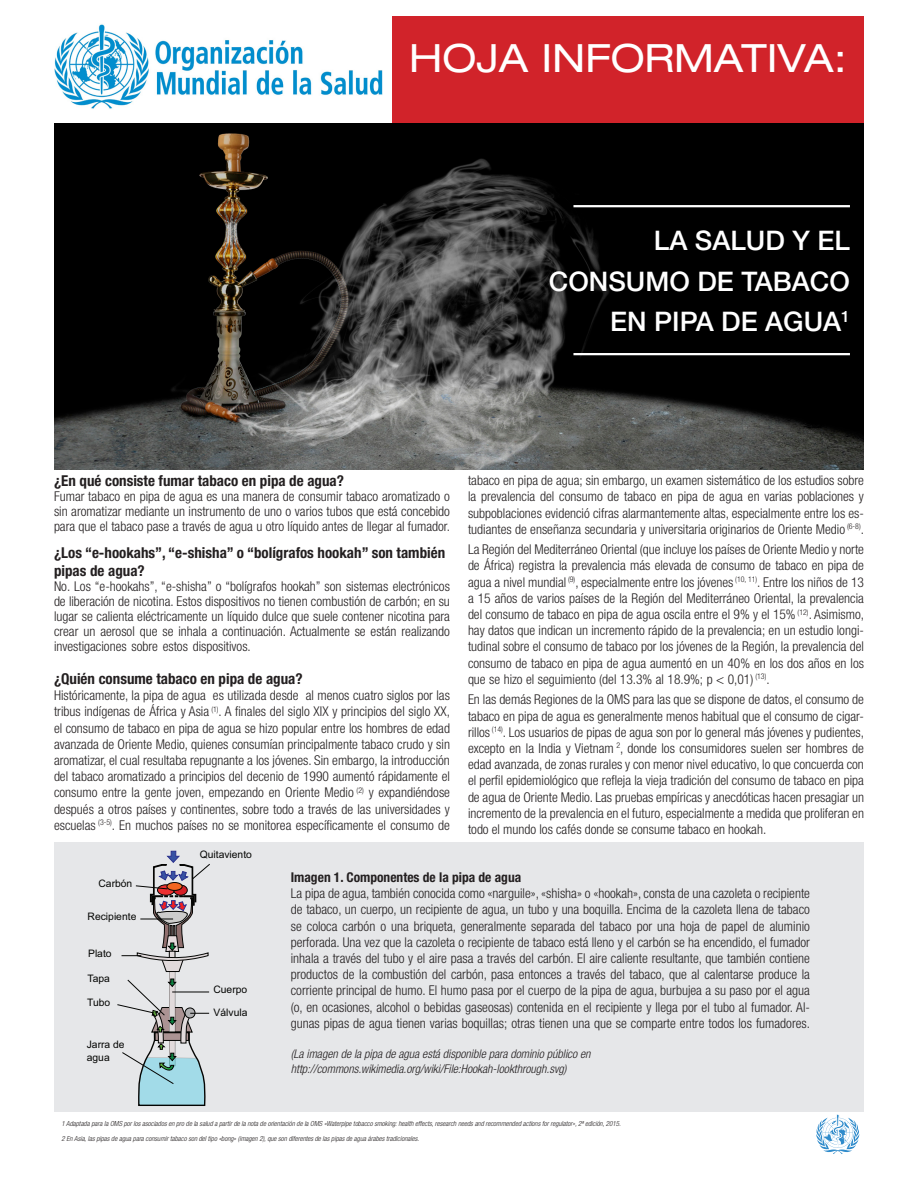
<style>
.page{position:relative;width:918px;height:1188px;background:#fff}
.page>*{position:absolute;margin:0;border:0;box-sizing:border-box;transform-origin:0 0}
.t1{font:expanded 39px "Helvetica Neue";color:#fff}
.t2{font:500 27px/40.5px "Helvetica Neue";color:#fff;text-align:right}
.t3{font:500 15.75px "Helvetica Neue";color:#fff}
.Heading{font:700 condensed 15px/18px "Helvetica Neue";color:#231f20}
.Body{font:300 condensed 13.5px/16.2px "Helvetica Neue";color:#231f20;text-align:justify}
.CaptionHeading{font:700 condensed 13.5px "Helvetica Neue";color:#231f20}
.Footnote{font:italic 300 condensed 12px/14.4px "Helvetica Neue";color:#231f20}
.t4{font:10.35px/12.5px "Arial";color:#040503}
.Body-2{font:300 condensed 7.8px "Helvetica Neue";color:#231f20}
.Footnote-2{font:italic 300 condensed 7.05px/14.4px "Helvetica Neue";color:#231f20}
.s1{font-size:13.5px}
</style>
<div class="page">
<img style="left:54px;top:122px;width:810px;height:348px">
<div style="left:55px;top:842px;width:809px;height:269px;background:#e6e7e9"></div>
<svg style="left:117px;top:851px;width:93px;height:255px"></svg>
<hr style="left:573px;top:205px;width:277px;height:2px;background:#fff">
<hr style="left:573px;top:353px;width:277px;height:2px;background:#fff">
<img style="left:54px;top:24px;width:329px;height:85px">
<div style="left:392px;top:16px;width:472px;height:106px;background:#d1232a"></div>
<svg style="left:816px;top:1114px;width:43px;height:40px"></svg>
<p class="t1" style="left:409px;top:34px;width:439px">HOJA INFORMATIVA:</p>
<p class="t2" style="left:549px;top:220px;width:303px">LA SALUD Y EL<br>CONSUMO DE TABACO</p>
<p class="t3" style="left:841px;top:307px;width:10px">1</p>
<p class="t2" style="left:610px;top:301px;width:233px">EN PIPA DE AGUA</p>
<p class="Heading" style="left:54px;top:471px;width:292px">¿En qué consiste fumar tabaco en pipa de agua?</p>
<p class="Body" style="left:54px;top:489px;width:398px;line-height:15px">Fumar tabaco en pipa de agua es una manera de consumir tabaco aromatizado o sin aromatizar mediante un instrumento de uno o varios tubos que está concebido para que el tabaco pase a través de agua u otro líquido antes de llegar al fumador.</p>
<p class="Heading" style="left:54px;top:543px;width:393px">¿Los “ -e hookahs “,” -e shisha” o “bolígrafos hookah” son también pipas de agua?</p>
<p class="Body" style="left:54px;top:579px;width:398px;line-height:15px">No. Los “ -e hookahs “,” -e shisha” o “bolígrafos hookah” son sistemas electrónicos de liberación de nicotina. Estos dispositivos no tienen combustión de carbón; en su lugar se calienta eléctricamente un líquido dulce que suele contener nicotina para crear un aerosol que se inhala a continuación. Actualmente se están realizando investigaciones sobre estos dispositivos.</p>
<p class="Heading" style="left:54px;top:669px;width:250px">¿Quién consume tabaco en pipa de agua?</p>
<p class="Body" style="left:306px;top:687px;width:146px">al menos cuatro siglos por las</p>
<p class="Body" style="left:468px;top:472px;width:398px">tabaco en pipa de agua; sin embargo, un examen sistemático de los estudios sobre la prevalencia del consumo de tabaco en pipa de agua en varias poblaciones y</p>
<p class="Body" style="left:859px;top:521px;width:6px">.<sup>(</sup></p>
<p class="Body" style="left:468px;top:505px;width:398px">subpoblaciones evidenció cifras alarmantemente altas, especialmente entre los es-</p>
<p class="Body" style="left:468px;top:541px;width:398px;text-align:right">La Región del Mediterráneo Oriental (que incluye los países de Oriente Medio y norte de África) registra la prevalencia más elevada de consumo de tabaco en pipa de .<sup>)</sup> Entre los niños de 13</p>
<p class="Body-2" style="left:847px;top:522px;width:13px">)6-8</p>
<p class="Body" style="left:468px;top:521px;width:379px">tudiantes de enseñanza secundaria y universitaria originarios de Oriente Medio</p>
<p class="Body-2" style="left:568px;top:575px;width:12px"><span class="s1">,</span>)9(</p>
<p class="Body-2" style="left:735px;top:575px;width:22px">(10, 11</p>
<p class="Body" style="left:581px;top:574px;width:154px">especialmente entre los jóvenes</p>
<p class="Body" style="left:468px;top:574px;width:100px">agua a nivel mundial</p>
<p class="Body" style="left:468px;top:590px;width:398px">a 15 años de varios países de la Región del Mediterráneo Oriental la, prevalencia</p>
<p class="Body" style="left:807px;top:606px;width:59px">.<sup>)</sup> Asimismo,</p>
<p class="Body-2" style="left:798px;top:607px;width:11px">(12</p>
<p class="Body" style="left:468px;top:606px;width:329px">del consumo de tabaco en pipa de agua oscila entre el 9% y el 15%</p>
<p class="Body" style="left:468px;top:638px;width:398px">tudinal sobre el consumo de tabaco por los jóvenes de la Región la, prevalencia del</p>
<p class="Body" style="left:468px;top:622px;width:398px">hay datos que indican un incremento rápido de la prevalencia; en un estudio longi-</p>
<p class="Body" style="left:765px;top:655px;width:101px;text-indent:-297px">consumo de tabaco en pipa de agua aumentó en un 40% en los dos años en los .<sup>(</sup></p>
<p class="Body-2" style="left:750px;top:672px;width:16px">)<span class="s1">(</span> 13</p>
<p class="Body" style="left:468px;top:671px;width:284px">que se hizo el seguimiento (del 13.3% al 18.9% &gt;p; 0,01</p>
<p class="Body" style="left:468px;top:691px;width:398px">En las demás Regiones de la OMS para las que se dispone de datos, el consumo de</p>
<p class="Body" style="left:501px;top:724px;width:364px">.<sup>)</sup> Los usuarios de pipas de agua son por lo general más jóvenes y pudientes,</p>
<p class="Body" style="left:54px;top:687px;width:153px">Históricamente la, pipa de agua</p>
<p class="Body" style="left:213px;top:687px;width:87px">es utilizada desde</p>
<p class="Body" style="left:54px;top:703px;width:157px">tribus indígenas de África y Asia</p>
<p class="Body" style="left:54px;top:720px;width:398px">el consumo de tabaco en pipa de agua se hizo popular entre los hombres de edad</p>
<p class="Body" style="left:54px;top:736px;width:398px">avanzada de Oriente Medio, quienes consumían principalmente tabaco crudo y sin</p>
<p class="Body" style="left:54px;top:752px;width:397px">aromatizar, el cual resultaba repugnante a los jóvenes. Sin embargo la, introducción</p>
<p class="Body" style="left:54px;top:768px;width:397px">del tabaco aromatizado a principios del decenio de 1990 aumentó rápidamente el</p>
<p class="Body" style="left:379px;top:784px;width:73px">expandiéndose</p>
<p class="Body-2" style="left:211px;top:705px;width:22px"><span class="s1">A.</span>)1(</p>
<p class="Body" style="left:235px;top:703px;width:216px">finales del siglo XIX y principios del siglo XX,</p>
<p class="Body" style="left:468px;top:708px;width:398px">tabaco en pipa de agua es generalmente menos habitual que el consumo de cigar-</p>
<p class="Body" style="left:627px;top:740px;width:238px">donde los consumidores suelen ser hombres de</p>
<p class="Body-2" style="left:492px;top:725px;width:11px">(14</p>
<p class="Body" style="left:468px;top:724px;width:24px">rillos</p>
<p class="Body-2" style="left:616px;top:741px;width:9px">2<span class="s1">,</span></p>
<p class="Body" style="left:468px;top:740px;width:398px;text-align:left">excepto en la India y Vietnam<br>edad avanzada, de zonas rurales y con menor nivel educativo lo, que concuerda con el perfil epidemiológico que refleja la vieja tradición del consumo de tabaco en pipa de agua de Oriente Medio. Las pruebas empíricas y anecdóticas hacen presagiar un incremento de la prevalencia en el futuro, especialmente a medida que proliferan en todo el mundo los cafés donde se consume tabaco en hookah.</p>
<p class="CaptionHeading" style="left:291px;top:869px;width:232px">Imagen 1. Componentes de la pipa de agua</p>
<p class="Body" style="left:291px;top:885px;width:521px">La pipa de agua, también conocida como «narguile «,» shisha o» «hookah ,» consta de una cazoleta o recipiente de tabaco, un cuerpo, un recipiente de agua, un tubo y una boquilla. Encima de la cazoleta llena de tabaco se coloca carbón o una briqueta, generalmente separada del tabaco por una hoja de papel de aluminio perforada. Una vez que la cazoleta o recipiente de tabaco está lleno y el carbón se ha encendido, el fumador inhala a través del tubo y el aire pasa a través del carbón. El aire caliente resultante, que también contiene productos de la combustión del carbón, pasa entonces a través del tabaco, que al calentarse produce la corriente principal de humo. El humo pasa por el cuerpo de la pipa de agua, burbujea a su paso por el agua</p>
<p class="Body" style="left:291px;top:1015px;width:521px">gunas pipas de agua tienen varias boquillas; otras tienen una que se comparte entre todos los fumadores.</p>
<p class="Body-2" style="left:357px;top:786px;width:19px"><span class="s1">y</span>) 2(</p>
<p class="Body" style="left:54px;top:784px;width:301px">consumo entre la gente joven, empezando en Oriente Medio</p>
<p class="Body" style="left:54px;top:801px;width:397px">después a otros países y continentes, sobre todo a través de las universidades y</p>
<p class="Body" style="left:110px;top:817px;width:341px">.<sup>)</sup> En muchos países no se monitorea específicamente el consumo de</p>
<p class="Body-2" style="left:98px;top:818px;width:13px">(3-5</p>
<p class="Body" style="left:54px;top:817px;width:43px">escuelas</p>
<p class="t4" style="left:200px;top:848px;width:54px">Quitaviento</p>
<p class="t4" style="left:99px;top:877px;width:35px">Carbón</p>
<p class="t4" style="left:88px;top:911px;width:50px">Recipiente</p>
<p class="t4" style="left:88px;top:947px;width:25px">Plato</p>
<p class="t4" style="left:88px;top:973px;width:24px">Tapa</p>
<p class="t4" style="left:213px;top:983px;width:35px">Cuerpo</p>
<p class="t4" style="left:214px;top:1007px;width:35px">Válvula</p>
<p class="t4" style="left:87px;top:996px;width:25px">Tubo</p>
<p class="Body" style="left:291px;top:999px;width:521px">,o( en ocasiones, alcohol o bebidas gaseosas) contenida en el recipiente y llega por el tubo al fumador. Al-</p>
<p class="Footnote" style="left:291px;top:1047px;width:301px">(La imagen de la pipa de agua está disponible para dominio público en http://commons.wikimedia.org/wiki/File:Hookah-lookthrough.svg(</p>
<p class="t4" style="left:87px;top:1038px;width:39px">Jarra de agua</p>
<p class="Footnote-2" style="left:62px;top:1116px;width:561px">1 Adaptada para la OMS por los asociados en pro de la salud a partir de la nota de orientación de la OMS «Waterpipe tobacco smoking: health effects, research needs and recommended actions for regulator ª2,» edición, 2015.<br>2 En Asia, las pipas de agua para consumir tabaco son del tipo «bong» (imagen ,)2 que son diferentes de las pipas de agua árabes tradicionales.</p>
</div>
